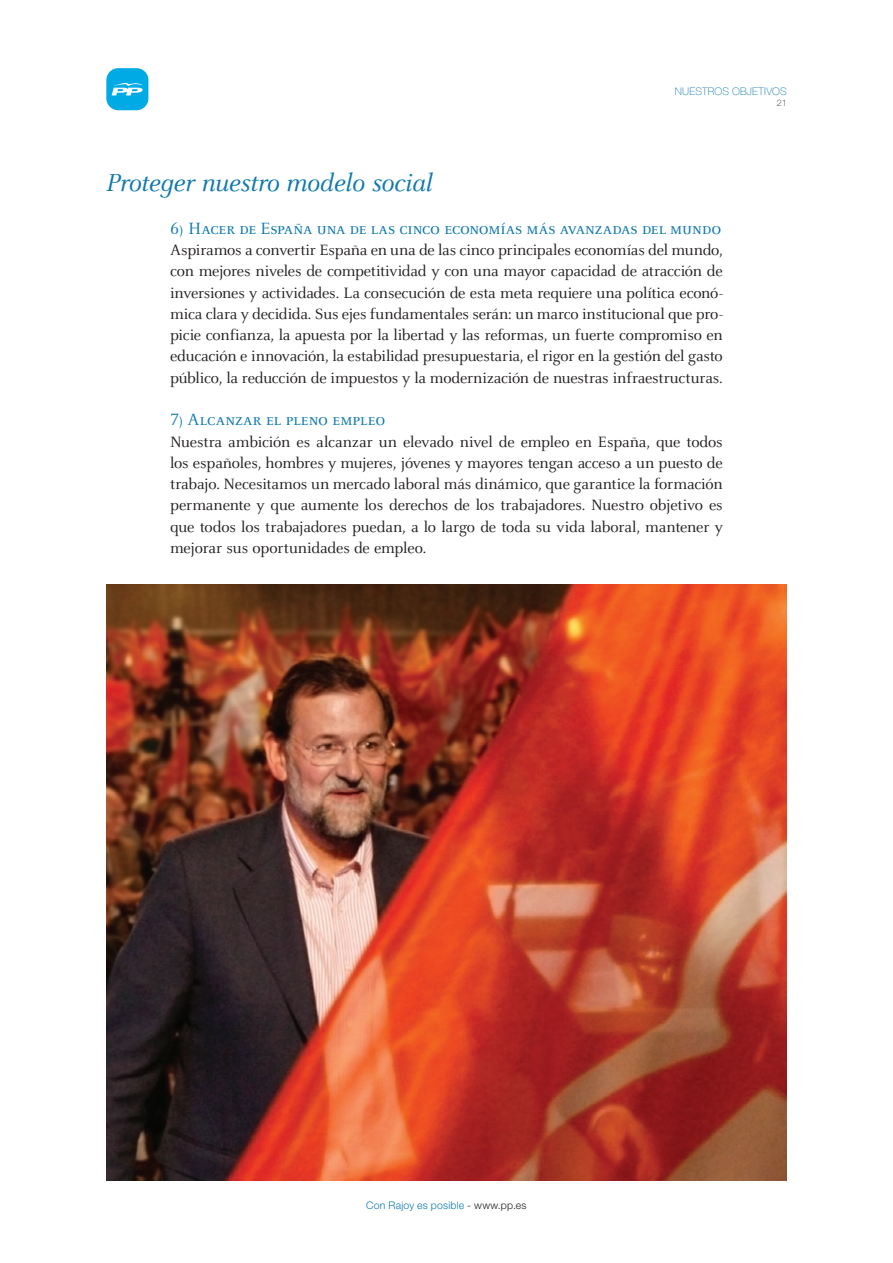
<style>
.page{position:relative;width:893px;height:1263px;background:#fff}
.page>*{position:absolute;margin:0;border:0;box-sizing:border-box;transform-origin:0 0}
.t1{font:italic 27px "Celeste";letter-spacing:-.015em;color:#0e78ad}
.t2{font:18px "Celeste Caps";letter-spacing:.005em;color:#0e78ad}
.t3{font:16.5px/21.3px "Celeste";letter-spacing:-.01em;color:#231f20;text-align:justify}
.t4{font:300 10.5px "Helvetica Neue";letter-spacing:.02em;color:#0e78ad}
.t5{font:100 10.5px "Helvetica Neue";letter-spacing:.025em;color:#0e78ad}
.t6{font:100 9px "Helvetica Neue";color:#231f20}
.s1{color:#231f20}
</style>
<div class="page">
<div style="left:106px;top:68px;width:42px;height:42px;background:#00aae5;border-radius:12px"></div>
<svg style="left:112px;top:82px;width:31px;height:13px"></svg>
<img style="left:107px;top:585px;width:680px;height:595px">
<p class="t5" style="left:675px;top:85px;width:113px">NUESTROS OBJETIVOS</p>
<p class="t1" style="left:106px;top:169px;width:327px">Proteger nuestro modelo social</p>
<p class="t2" style="left:170px;top:219px;width:553px">6) Hacer de España una de las cinco economías más avanzadas del mundo</p>
<p class="t3" style="left:170px;top:240px;width:554px">Aspiramos a convertir España en una de las cinco principales economías del mundo, con mejores niveles de competitividad y con una mayor capacidad de atracción de inversiones y actividades. La consecución de esta meta requiere una política econó&shy;mica clara y decidida. Sus ejes fundamentales serán: un marco institucional que pro&shy;picie confianza, la apuesta por la libertad y las reformas, un fuerte compromiso en educación e innovación, la estabilidad presupuestaria, el rigor en la gestión del gasto público, la reducción de impuestos y la modernización de nuestras infraestructuras.</p>
<p class="t2" style="left:170px;top:410px;width:217px">7) Alcanzar el pleno empleo</p>
<p class="t3" style="left:170px;top:431px;width:554px">Nuestra ambición es alcanzar un elevado nivel de empleo en España, que todos los españoles, hombres y mujeres, jóvenes y mayores tengan acceso a un puesto de trabajo. Necesitamos un mercado laboral más dinámico, que garantice la formación permanente y que aumente los derechos de los trabajadores. Nuestro objetivo es que todos los trabajadores puedan, a lo largo de toda su vida laboral, mantener y mejorar sus oportunidades de empleo.</p>
<p class="t6" style="left:777px;top:98px;width:11px">21</p>
<p class="t4" style="left:366px;top:1199px;width:162px">Con Rajoy es posible <span class="s1">- www.pp.es</span></p>
</div>
